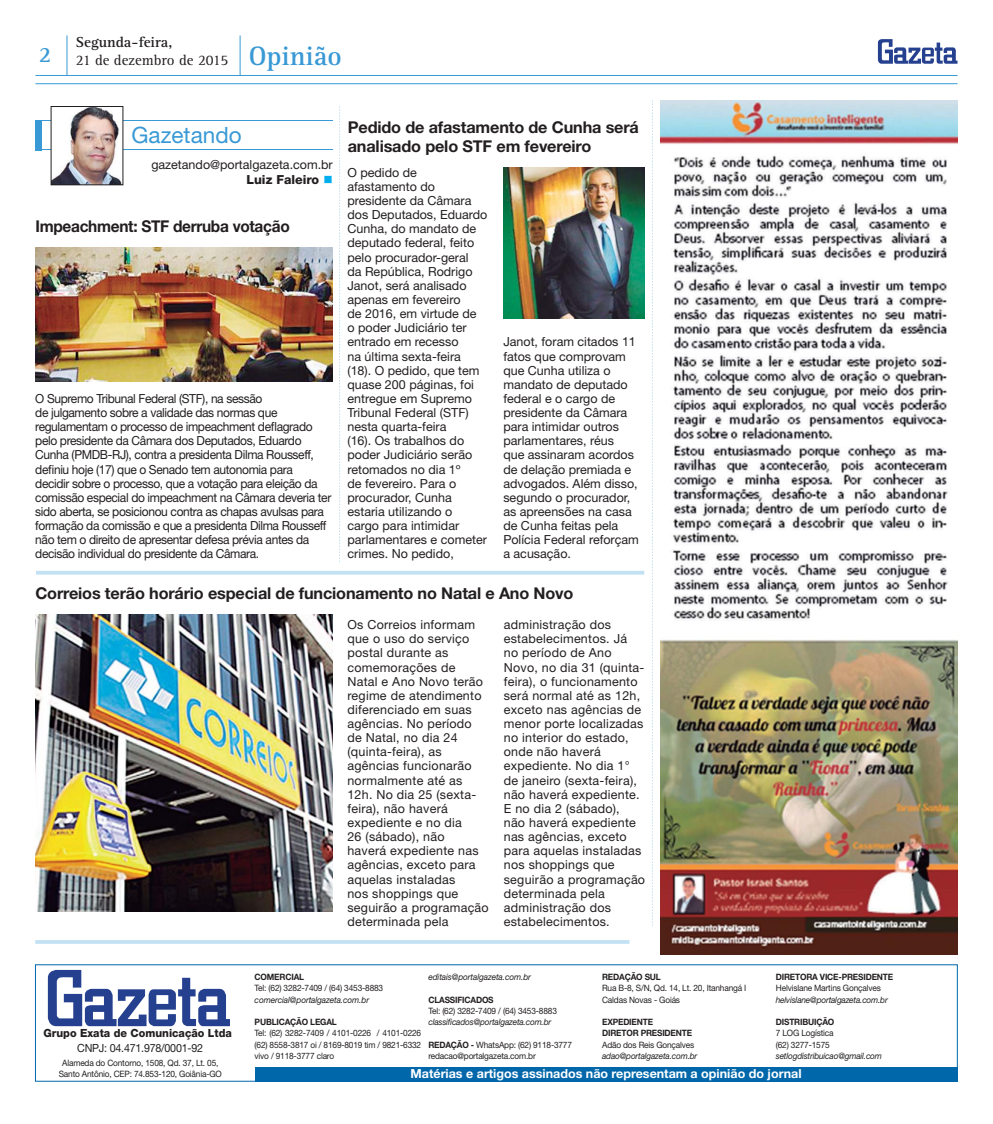
<style>
.page{position:relative;width:993px;height:1124px;background:#fff}
.page>*{position:absolute;margin:0;border:0;box-sizing:border-box;transform-origin:0 0}
.t1{font:22.5px "Helvetica Neue";color:#3999d5}
.t2{font:700 16.25px/18.8px "Helvetica Neue";letter-spacing:-.01em;color:#231f20}
.t3{font:700 16.25px "Helvetica Neue";letter-spacing:-.01em;color:#231f20;scale:.95 1}
.t4{font:15px/18px "Rotis Serif";color:#231f20}
.t5{font:12.5px/14.1px "Helvetica Neue";color:#231f20}
.t6{font:12.5px/14.1px "Helvetica Neue";letter-spacing:.02em;color:#231f20}
.t7{font:12.5px/14.1px "Helvetica Neue";letter-spacing:-.03em;color:#231f20;scale:.96 1}
.t8{font:700 12.5px "Helvetica Neue";color:#fff}
.t9{font:800 12.5px "Helvetica Neue";color:#231f20}
.t10{font:800 11.25px "Helvetica Neue";color:#231f20;scale:.96 1}
.t11{font:11.25px "Helvetica Neue";letter-spacing:-.02em;color:#231f20;scale:.95 1}
.t12{font:8.75px/11.2px "Helvetica Neue";letter-spacing:-.02em;color:#231f20;scale:.95 1}
.t13{font:italic 8.75px "Helvetica Neue";letter-spacing:-.02em;color:#231f20;scale:.95 1}
.t14{font:700 8.75px/11.2px "Helvetica Neue";letter-spacing:-.02em;color:#231f20;scale:.95 1}
.s1{font-weight:700}
.s2{font-weight:700;font-size:27.5px;color:#3999d5}
</style>
<div class="page">
<svg style="left:877px;top:39px;width:80px;height:25px"></svg>
<hr style="left:35px;top:83px;width:922px;height:1px;background:#3999d5">
<hr style="left:35px;top:75px;width:922px;height:1px;background:#3999d5">
<hr style="left:67px;top:35px;width:1px;height:40px;background:#3999d5">
<hr style="left:240px;top:35px;width:1px;height:40px;background:#3999d5">
<svg style="left:48px;top:969px;width:182px;height:56px"></svg>
<div style="left:254px;top:1067px;width:703px;height:14px;background:#0067ab"></div>
<hr style="left:35px;top:940px;width:594px;height:3px;background:#c3e1f4">
<img style="left:660px;top:100px;width:297px;height:854px">
<svg style="left:652px;top:100px;width:1px;height:825px"></svg>
<svg style="left:339px;top:106px;width:1px;height:456px"></svg>
<hr style="left:35px;top:120px;width:298px;height:1px;background:#3999d5">
<hr style="left:35px;top:149px;width:298px;height:1px;background:#3999d5">
<div style="left:35px;top:120px;width:7px;height:31px;background:#3999d5"></div>
<img style="left:53px;top:108px;width:68px;height:75px">
<div style="left:51px;top:106px;width:72px;height:79px;border:1px solid #231f20"></div>
<img style="left:35px;top:615px;width:297px;height:296px">
<hr style="left:36px;top:571px;width:608px;height:3px;background:#c3e1f4">
<img style="left:35px;top:247px;width:298px;height:134px">
<img style="left:503px;top:168px;width:141px;height:150px">
<p class="t4" style="left:39px;top:34px;width:304px;text-indent:37px"><span class="s1">Segunda-feira,<br></span><sup>2</sup> 21 de dezembro de 2015 <span class="s2">Opinião</span></p>
<h1 class="t1" style="left:131px;top:127px;width:111px">Gazetando</h1>
<p class="t5" style="left:151px;top:159px;width:183px">gazetando@portalgazeta.com.br</p>
<p class="t9" style="left:246px;top:175px;width:74px">Luiz Faleiro</p>
<h2 class="t3" style="left:36px;top:220px;width:269px">Impeachment: STF derruba votação</h2>
<p class="t7" style="left:35px;top:392px;width:310px">O Supremo Tribunal Federal (STF), na sessão<br>de julgamento sobre a validade das normas que regulamentam o processo de impeachment deflagrado pelo presidente da Câmara dos Deputados, Eduardo Cunha (PMDB-RJ), contra a presidenta Dilma Rousseff, definiu hoje (17) que o Senado tem autonomia para<br>decidir sobre o processo, que a votação para eleição da comissão especial do impeachment na Câmara deveria ter sido aberta, se posicionou contra as chapas avulsas para formação da comissão e que a presidenta Dilma Rousseff não tem o direito de apresentar defesa prévia antes da decisão individual do presidente da Câmara.</p>
<h2 class="t2" style="left:348px;top:119px;width:292px">Pedido de afastamento de Cunha será analisado pelo STF em fevereiro</h2>
<p class="t5" style="left:347px;top:166px;width:141px">O pedido de afastamento do presidente da Câmara dos Deputados, Eduardo<br>Cunha, do mandato de deputado federal, feito pelo procurador-geral<br>da República, Rodrigo<br>Janot, será analisado apenas em fevereiro<br>de 2016, em virtude de<br>o poder Judiciário ter entrado em recesso<br>na última sexta-feira (18). O pedido, que tem quase 200 páginas, foi entregue em Supremo<br>Tribunal Federal (STF) nesta quarta-feira<br>(16). Os trabalhos do poder Judiciário serão retomados no dia 1º<br>de fevereiro. Para o procurador, Cunha estaria utilizando o<br>cargo para intimidar parlamentares e cometer crimes. No pedido,</p>
<p class="t5" style="left:503px;top:336px;width:137px">Janot, foram citados 11 fatos que comprovam que Cunha utiliza o mandato de deputado federal e o cargo de presidente da Câmara para intimidar outros parlamentares, réus<br>que assinaram acordos de delação premiada e advogados. Além disso, segundo o procurador, as apreensões na casa de Cunha feitas pela<br>Polícia Federal reforçam a acusação.</p>
<h2 class="t2" style="left:35px;top:585px;width:539px">Correios terão horário especial de funcionamento no Natal e Ano Novo</h2>
<p class="t6" style="left:347px;top:618px;width:143px">Os Correios informam que o uso do serviço postal durante as comemorações de<br>Natal e Ano Novo terão regime de atendimento diferenciado em suas agências. No período de Natal, no dia 24 (quinta-feira), as agências funcionarão normalmente até as<br>12h. No dia 25 (sexta&shy;feira), não haverá expediente e no dia<br>26 (sábado), não<br>haverá expediente nas agências, exceto para aquelas instaladas<br>nos shoppings que seguirão a programação determinada pela</p>
<p class="t6" style="left:503px;top:618px;width:143px">administração dos estabelecimentos. Já<br>no período de Ano<br>Novo, no dia 31 (quinta&shy;feira), o funcionamento será normal até as 12h, exceto nas agências de menor porte localizadas no interior do estado, onde não haverá expediente. No dia 1° de janeiro (sexta-feira), não haverá expediente.<br>E no dia 2 (sábado),<br>não haverá expediente nas agências, exceto para aquelas instaladas nos shoppings que seguirão a programação determinada pela administração dos estabelecimentos.</p>
<p class="t10" style="left:43px;top:1028px;width:198px">Grupo Exata de Comunicação Ltda</p>
<p class="t11" style="left:77px;top:1044px;width:134px">CNPJ: 04.471.978/0001-92</p>
<p class="t12" style="left:59px;top:1058px;width:173px;line-height:10.5px;text-align:center">Alameda do Contorno, 1508, Qd. 37, Lt. 05,<br>Santo Antônio, CEP: 74.853-120, Goiânia-GO</p>
<p class="t14" style="left:602px;top:972px;width:63px">REDAÇÃO SUL</p>
<p class="t12" style="left:602px;top:983px;width:153px">Rua B-8, S/N, Qd. 14, Lt. 20, Itanhangá I<br>Caldas Novas - Goiás</p>
<p class="t14" style="left:602px;top:1017px;width:96px">EXPEDIENTE<br>DIRETOR PRESIDENTE</p>
<p class="t12" style="left:602px;top:1039px;width:98px">Adão dos Reis Gonçalves</p>
<p class="t13" style="left:602px;top:1052px;width:102px">adao@portalgazeta.com.br</p>
<p class="t14" style="left:254px;top:972px;width:54px">COMERCIAL</p>
<p class="t12" style="left:254px;top:983px;width:137px">Tel: (62) 3282-7409 / (64) 3453-8883</p>
<p class="t13" style="left:254px;top:996px;width:122px">comercial@portalgazeta.com.br</p>
<p class="t14" style="left:254px;top:1017px;width:88px">PUBLICAÇÃO LEGAL</p>
<p class="t12" style="left:254px;top:1028px;width:177px;text-align:justify">Tel: (62) 3282-7409 / 4101-0226 / 4101-0226 (62) 8558-3817 oi / 8169-8019 tim / 9821-6332 vivo / 9118-3777 claro</p>
<p class="t13" style="left:428px;top:973px;width:109px">editais@portalgazeta.com.br</p>
<p class="t14" style="left:428px;top:994px;width:70px">CLASSIFICADOS</p>
<p class="t12" style="left:428px;top:1005px;width:137px">Tel: (62) 3282-7409 / (64) 3453-8883</p>
<p class="t13" style="left:428px;top:1018px;width:131px">classificados@portalgazeta.com.br</p>
<p class="t12" style="left:428px;top:1039px;width:153px"><span class="s1">REDAÇÃO -</span> WhatsApp: (62) 9118-3777 redacao@portalgazeta.com.br</p>
<p class="t14" style="left:775px;top:972px;width:125px">DIRETORA VICE-PRESIDENTE</p>
<p class="t12" style="left:775px;top:983px;width:112px">Helvislane Martins Gonçalves</p>
<p class="t13" style="left:775px;top:996px;width:119px">helvislane@portalgazeta.com.br</p>
<p class="t14" style="left:775px;top:1017px;width:63px">DISTRIBUIÇÃO</p>
<p class="t12" style="left:775px;top:1028px;width:62px">7 LOG Logística (62) 3277-1575</p>
<p class="t13" style="left:775px;top:1052px;width:113px">setlogdistribuicao@gmail.com</p>
<p class="t8" style="left:410px;top:1069px;width:392px">Matérias e artigos assinados não representam a opinião do jornal</p>
</div>
